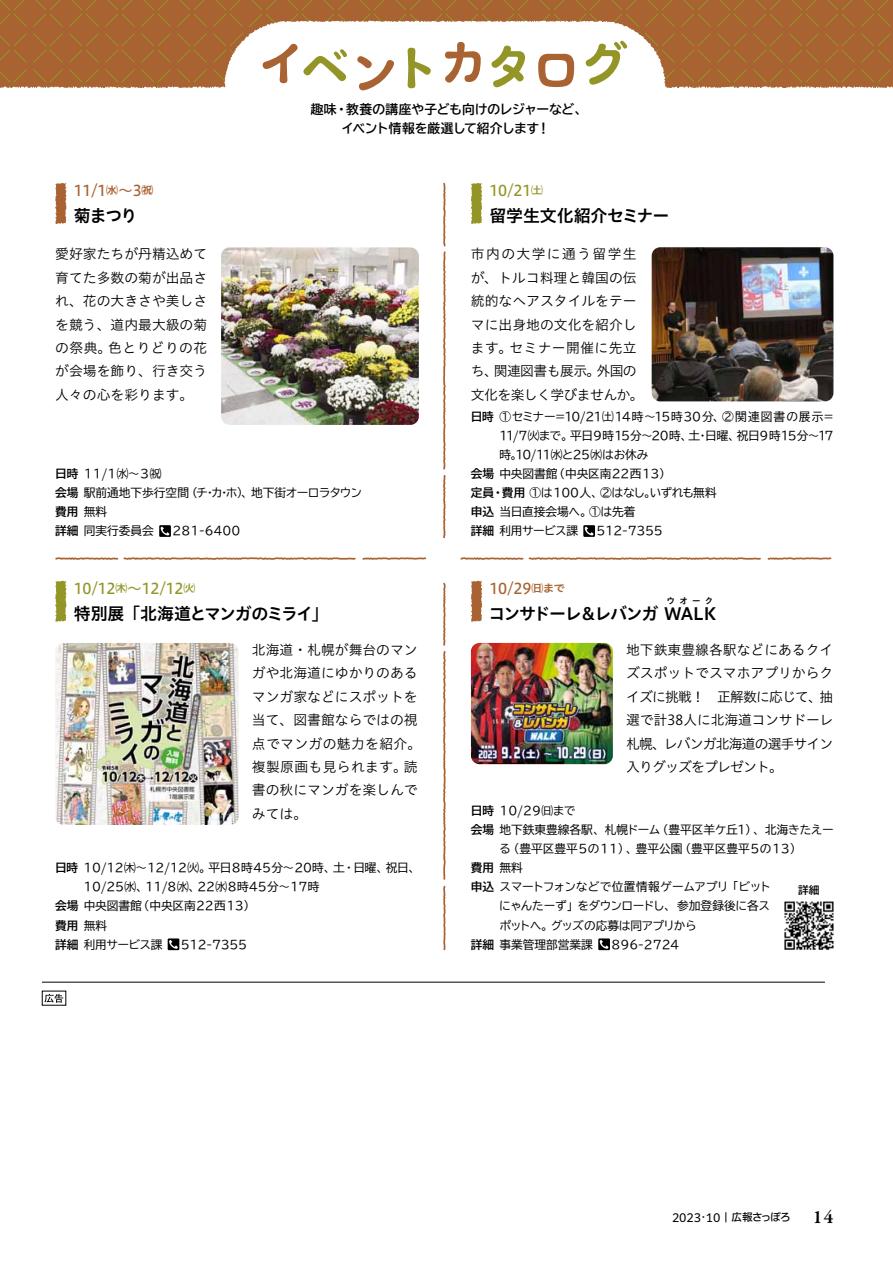
<style>
.page{position:relative;width:893px;height:1263px;background:#fff}
.page>*{position:absolute;margin:0;border:0;box-sizing:border-box;transform-origin:0 0}
.t1{font:16.95px "Hiragino UD Sans Std N W6 90 msp RKSJ H";letter-spacing:-.065em;color:#000}
.t2{font:16.95px "Hiragino UD Sans Std N W6 90 msp RKSJ H";letter-spacing:-.09em;color:#000}
.t3{font:16.95px "Hiragino UD Sans Std N W6 90 msp RKSJ H";letter-spacing:-.01em;color:#000}
.t4{font:14.85px "Hiragino UD Sans Std N W5 90 msp RKSJ H";letter-spacing:-.03em;color:#939626}
.t5{font:14.85px "Hiragino UD Sans Std N W5 90 msp RKSJ H";color:#a96232}
.t6{font:13.8px/23.4px "Hiragino UD Sans Std N W3 90 msp RKSJ H";color:#000;text-align:justify}
.t7{font:12.75px/19.2px "TBUD Go Std Bold 90 msp RKSJ H";letter-spacing:-.01em;color:#000;text-align:center}
.t8{font:11.7px/19.2px "TBUD Go Std Regular 90 msp RKSJ H";letter-spacing:-.01em;color:#000}
.t9{font:11.7px "TBUD Go Std Regular 90 msp RKSJ H";letter-spacing:-.045em;color:#000}
.t10{font:11.7px "TBUD Go Std Regular 90 msp RKSJ H";letter-spacing:.06em;color:#000}
.t11{font:11.7px "TBUD Go Std Regular 90 msp RKSJ H";letter-spacing:-.035em;color:#000}
.t12{font:11.7px "TBUD Go Std Regular 90 msp RKSJ H";letter-spacing:-.07em;color:#000}
.t13{font:11.7px "Clarimo UDPE";letter-spacing:-.015em;color:#000}
.t14{font:11.7px "TBUD Go Std Bold 90 msp RKSJ H";color:#000}
.t15{font:10.65px "TBUD Go Std Bold 90 msp RKSJ H";color:#000}
.t16{font:8.55px "Hiragino UD Sans Std N W6 90 msp RKSJ H";color:#000}
.s1{font-family:"Hiragino UD Sans Std N W6 90 msp RKSJ H";font-size:10.35px}
.s2{font-family:"TBUD Go Std Bold 90 msp RKSJ H"}
.s3{font-family:"TBUD Go Std Regular 90 msp RKSJ H"}
.s4{font-family:"Hiragino UD Sans F Std N W3 90 msp RKSJ H";font-size:10.65px}
.s5{font-family:"Hiragino UD Sans F Std N W5 90 msp RKSJ H";font-size:10.65px}
.s6{font-family:"Garamond Premr Pro";font-weight:600;font-size:19.2px}
</style>
<div class="page">
<svg style="left:44px;top:994px;width:19px;height:9px"></svg>
<hr style="left:42px;top:982px;width:783px;height:1px;background:#000">
<svg style="left:0;top:0;width:893px;height:88px;background:#a76832"></svg>
<svg style="left:224px;top:21px;width:441px;height:70px"></svg>
<svg style="left:263px;top:44px;width:84px;height:39px"></svg>
<svg style="left:357px;top:56px;width:37px;height:34px"></svg>
<svg style="left:408px;top:48px;width:23px;height:40px"></svg>
<svg style="left:445px;top:42px;width:36px;height:41px"></svg>
<svg style="left:491px;top:46px;width:34px;height:41px"></svg>
<svg style="left:538px;top:54px;width:36px;height:33px"></svg>
<svg style="left:586px;top:41px;width:41px;height:44px"></svg>
<svg style="left:159px;top:525px;width:12px;height:12px"></svg>
<img style="left:221px;top:247px;width:198px;height:178px;border-radius:9px">
<svg style="left:55px;top:183px;width:12px;height:41px"></svg>
<svg style="left:168px;top:938px;width:11px;height:12px"></svg>
<svg style="left:55px;top:580px;width:12px;height:42px"></svg>
<img style="left:55px;top:643px;width:184px;height:182px;border-radius:9px">
<svg style="left:598px;top:938px;width:12px;height:12px"></svg>
<img style="left:471px;top:643px;width:142px;height:121px;border-radius:9px">
<svg style="left:471px;top:580px;width:11px;height:42px"></svg>
<svg style="left:583px;top:525px;width:12px;height:12px"></svg>
<svg style="left:471px;top:183px;width:11px;height:41px"></svg>
<img style="left:652px;top:247px;width:181px;height:154px;border-radius:9px">
<svg style="left:443px;top:183px;width:3px;height:355px"></svg>
<svg style="left:443px;top:583px;width:3px;height:297px"></svg>
<svg style="left:443px;top:886px;width:3px;height:64px"></svg>
<svg style="left:55px;top:557px;width:301px;height:3px"></svg>
<svg style="left:363px;top:557px;width:63px;height:3px"></svg>
<svg style="left:460px;top:557px;width:301px;height:3px"></svg>
<svg style="left:768px;top:557px;width:63px;height:3px"></svg>
<img style="left:784px;top:901px;width:50px;height:49px">
<p class="t7" style="left:311px;top:101px;width:278px">趣味・教養の講座や子ども向けのレジャーなど、イベント情報を厳選して紹介します！</p>
<p class="t5" style="left:74px;top:185px;width:81px">11/1<span class="s1">㈬</span>～3<span class="s1">㈷</span></p>
<p class="t4" style="left:489px;top:185px;width:55px">10/21<span class="s1">㈯</span></p>
<h1 class="t1" style="left:74px;top:209px;width:65px">菊まつり</h1>
<h1 class="t3" style="left:489px;top:209px;width:182px">留学生文化紹介セミナー</h1>
<p class="t6" style="left:55px;top:244px;width:154px">愛好家たちが丹精込めて育てた多数の菊が出品され、花の大きさや美しさを競う、道内最大級の菊の祭典。色とりどりの花が会場を飾り、行き交う人々の心を彩ります。</p>
<p class="t6" style="left:471px;top:244px;width:174px;text-align:left">市内の大学に通う留学生が、トルコ料理と韓国の伝統的なヘアスタイルをテーマに出身地の文化を紹介します。セミナー開催に先立ち、関連図書も展示。外国の文化を楽しく学びませんか。</p>
<p class="t8" style="left:55px;top:466px;width:308px"><span class="s2">日時</span> 11/1㈬～3㈷<br><span class="s2">会場</span> 駅前通地下歩行空間（チ・カ・ホ）、地下街オーロラタウン</p>
<p class="t14" style="left:55px;top:507px;width:53px">費用 <span class="s3">無料</span></p>
<p class="t8" style="left:55px;top:523px;width:100px"><span class="s2">詳細</span> 同実行委員会</p>
<p class="t8" style="left:173px;top:523px;width:69px">281-6400</p>
<p class="t4" style="left:74px;top:583px;width:123px">10/12<span class="s1">㈭</span>～12/12<span class="s1">㈫</span></p>
<h1 class="t2" style="left:74px;top:607px;width:256px">特別展「北海道とマンガのミライ」</h1>
<p class="t6" style="left:252px;top:640px;width:171px;text-align:left">北海道・札幌が舞台のマンガや北海道にゆかりのあるマンガ家などにスポットを当て、図書館ならではの視点でマンガの魅力を紹介。複製原画も見られます。読書の秋にマンガを楽しんでみては。</p>
<p class="t8" style="left:55px;top:860px;width:367px"><span class="s2">日時</span> 10/12㈭～12/12㈫。平日8時45分～20時、土・日曜、祝日、</p>
<p class="t8" style="left:84px;top:879px;width:237px">10/25㈬、11/8㈬、22㈬8時45分～17時</p>
<p class="t8" style="left:55px;top:898px;width:201px"><span class="s2">会場</span> 中央図書館（中央区南22西13）</p>
<p class="t14" style="left:55px;top:921px;width:53px">費用 <span class="s3">無料</span></p>
<p class="t9" style="left:55px;top:940px;width:109px"><span class="s2">詳細</span> 利用サービス課</p>
<p class="t8" style="left:181px;top:936px;width:68px">512-7355</p>
<p class="t10" style="left:471px;top:412px;width:365px"><span class="s2">日時</span> ①セミナー＝10/21㈯14時～15時30分、②関連図書の展示＝</p>
<p class="t8" style="left:499px;top:427px;width:336px">11/7㈫まで。平日9時15分～20時、土・日曜、祝日9時15分～17</p>
<p class="t9" style="left:499px;top:450px;width:151px">時。10/11㈬と25㈬はお休み</p>
<p class="t8" style="left:471px;top:466px;width:201px"><span class="s2">会場</span> 中央図書館（中央区南22西13）</p>
<p class="t8" style="left:471px;top:485px;width:247px"><span class="s2">定員・費用</span> ①は100人、②はなし。いずれも無料</p>
<p class="t8" style="left:471px;top:504px;width:166px"><span class="s2">申込</span> 当日直接会場へ。①は先着</p>
<p class="t9" style="left:471px;top:527px;width:109px"><span class="s2">詳細</span> 利用サービス課</p>
<p class="t8" style="left:597px;top:523px;width:68px">512-7355</p>
<p class="t5" style="left:489px;top:583px;width:77px">10/29<span class="s1">㈰まで</span></p>
<p class="t16" style="left:666px;top:597px;width:48px">ウオーク</p>
<h1 class="t1" style="left:488px;top:607px;width:229px">コンサドーレ＆レバンガ WALK</h1>
<p class="t6" style="left:626px;top:640px;width:209px">地下鉄東豊線各駅などにあるクイズスポットでスマホアプリからクイズに挑戦！　正解数に応じて、抽選で計38人に北海道コンサドーレ札幌、レバンガ北海道の選手サイン入りグッズをプレゼント。</p>
<p class="t8" style="left:471px;top:802px;width:118px"><span class="s2">日時</span> 10/29㈰まで　</p>
<p class="t8" style="left:471px;top:821px;width:364px"><span class="s2">会場</span> 地下鉄東豊線各駅、札幌ドーム（豊平区羊ケ丘１）、北海きたえー</p>
<p class="t8" style="left:499px;top:841px;width:304px">る（豊平区豊平5の11）、豊平公園（豊平区豊平5の13）</p>
<p class="t14" style="left:471px;top:863px;width:53px">費用 <span class="s3">無料</span></p>
<p class="t8" style="left:471px;top:879px;width:302px"><span class="s2">申込</span> スマートフォンなどで位置情報ゲームアプリ「ビット</p>
<p class="t11" style="left:499px;top:902px;width:273px">にゃんたーず」をダウンロードし、参加登録後に各ス</p>
<p class="t12" style="left:499px;top:921px;width:199px">ポットへ。グッズの応募は同アプリから</p>
<p class="t8" style="left:471px;top:936px;width:124px"><span class="s2">詳細</span> 事業管理部営業課</p>
<p class="t8" style="left:612px;top:936px;width:69px">896-2724</p>
<p class="t15" style="left:798px;top:885px;width:23px">詳細</p>
<p class="t13" style="left:672px;top:1211px;width:163px">2023<span class="s4">・</span>10 <span class="s5">広報さっぽろ</span> <span class="s6">14</span></p>
</div>
